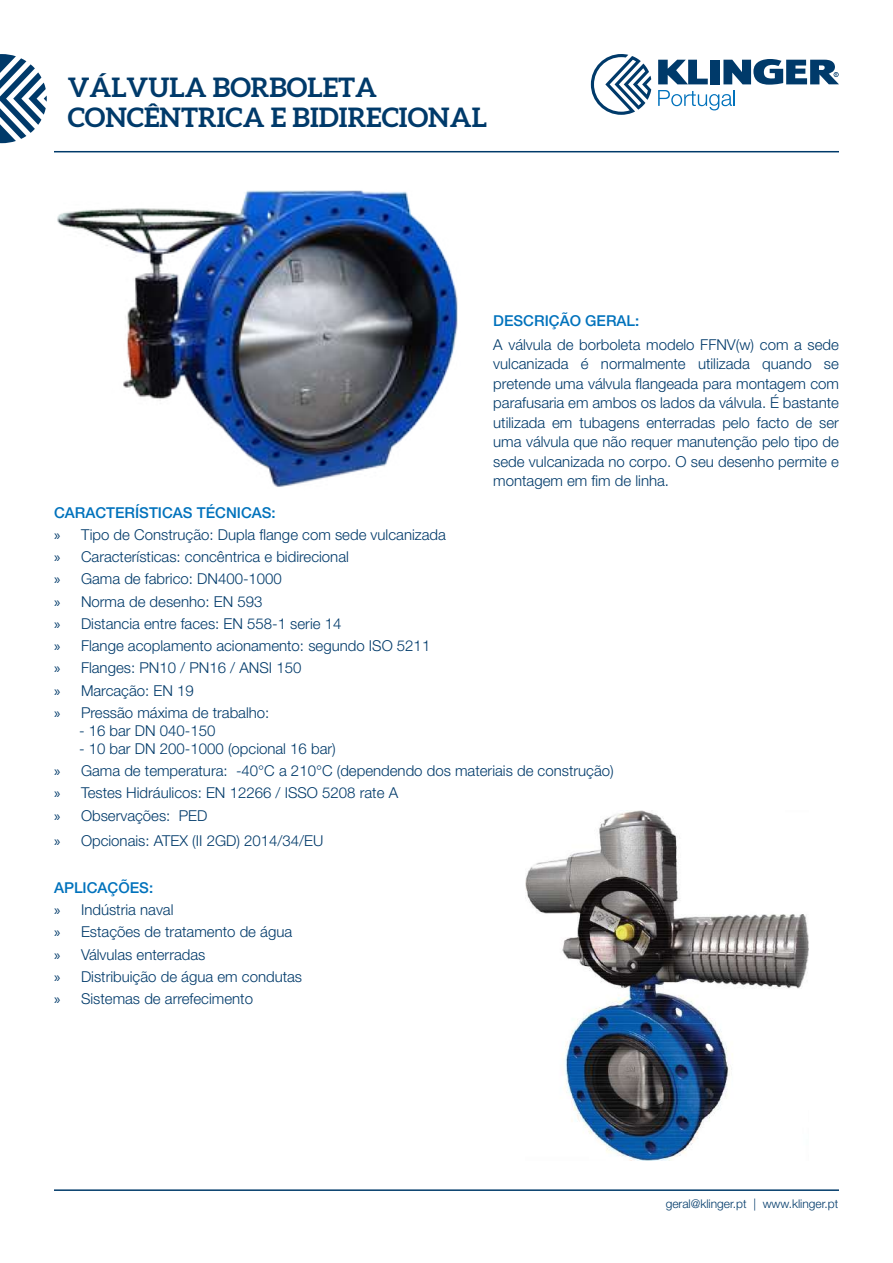
<style>
.page{position:relative;width:893px;height:1263px;background:#fff}
.page>*{position:absolute;margin:0;border:0;box-sizing:border-box;transform-origin:0 0}
.t1{font:700 27px/30px "Aleo";color:#003a6a}
.t2{font:300 15px/22.2px "Helvetica Neue LT Pro";color:#003a6a}
.t3{font:500 15px "Helvetica Neue LT Pro";color:#0072bc}
.t4{font:300 12px "Helvetica Neue LT Pro";color:#003a6a}
.s1{font-weight:500;color:#0072bc}
.s2{font-family:"Myriad Pro";font-weight:400}
</style>
<div class="page">
<img style="left:525px;top:810px;width:283px;height:350px">
<svg style="left:591px;top:54px;width:60px;height:61px"></svg>
<svg style="left:658px;top:59px;width:181px;height:51px"></svg>
<svg style="left:0;top:54px;width:47px;height:89px"></svg>
<hr style="left:54px;top:151px;width:785px;height:1px;background:#003a6a">
<img style="left:57px;top:190px;width:401px;height:297px">
<hr style="left:54px;top:1189px;width:785px;height:2px;background:#003a6a">
<h1 class="t1" style="left:68px;top:74px;width:421px">VÁLVULA BORBOLETA<br>CONCÊNTRICA E BIDIRECIONAL</h1>
<p class="t3" style="left:493px;top:312px;width:148px">DESCRIÇÃO GERAL:</p>
<p class="t2" style="left:493px;top:334px;width:347px;line-height:19.5px;text-align:justify">A válvula de borboleta modelo FFNV(w) com a sede vulcanizada é normalmente utilizada quando se pretende uma válvula flangeada para montagem com parafusaria em ambos os lados da válvula. É bastante utilizada em tubagens enterradas pelo facto de ser uma válvula que não requer manutenção pelo tipo de sede vulcanizada no corpo. O seu desenho permite e montagem em fim de linha.</p>
<p class="t2" style="left:54px;top:501px;width:393px"><span class="s1">CARACTERÍSTICAS TÉCNICAS:<br></span><span class="s2">»</span> Tipo de Construção: Dupla flange com sede vulcanizada <span class="s2">»</span> Características: concêntrica e bidirecional<br><span class="s2">»</span> Gama de fabrico: DN400-1000<br><span class="s2">»</span> Norma de desenho: EN 593<br><span class="s2">»</span> Distancia entre faces: EN 558-1 serie 14<br><span class="s2">»</span> Flange acoplamento acionamento: segundo ISO 5211<br><span class="s2">»</span> Flanges: PN10 / PN16 / ANSI 150<br><span class="s2">»</span> Marcação: EN 19<br><span class="s2">»</span> Pressão máxima de trabalho:</p>
<p class="t2" style="left:79px;top:719px;width:138px">- 16 bar DN 040-150</p>
<p class="t2" style="left:54px;top:737px;width:561px;text-indent:25px">- 10 bar DN 200-1000 (opcional 16 bar)<br><span class="s2">»</span> Gama de temperatura: -40°C a 210°C (dependendo dos materiais de construção) <span class="s2">»</span> Testes Hidráulicos: EN 12266 / ISSO 5208 rate A<br><span class="s2">»</span> Observações: PED</p>
<p class="t2" style="left:54px;top:830px;width:271px"><span class="s2">»</span> Opcionais: ATEX (II 2GD) 2014/34/EU</p>
<p class="t2" style="left:54px;top:876px;width:250px"><span class="s1">APLICAÇÕES:<br></span><span class="s2">»</span> Indústria naval<br><span class="s2">»</span> Estações de tratamento de água <span class="s2">»</span> Válvulas enterradas<br><span class="s2">»</span> Distribuição de água em condutas <span class="s2">»</span> Sistemas de arrefecimento</p>
<p class="t4" style="left:666px;top:1196px;width:174px">geral@klinger.pt | www.klinger.pt</p>
</div>
